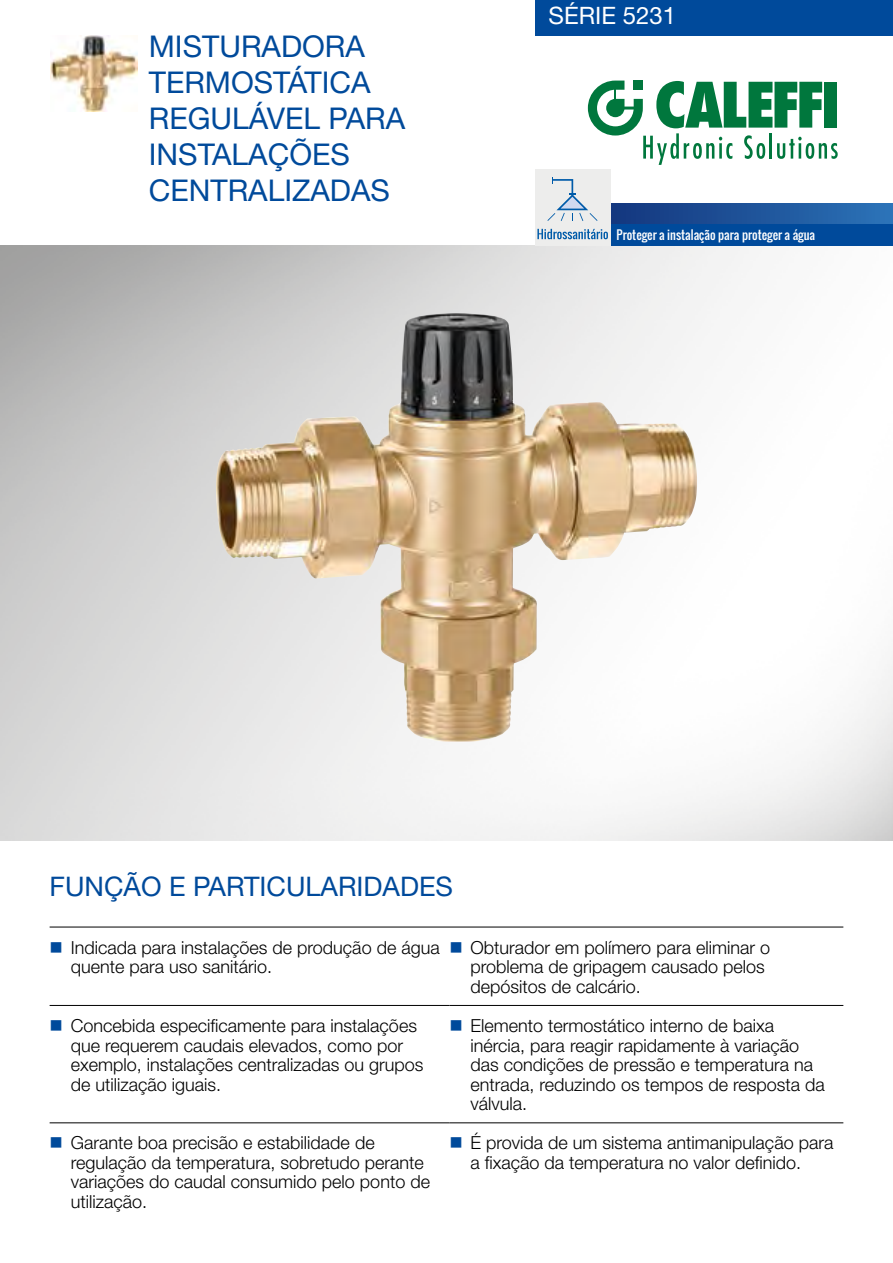
<style>
.page{position:relative;width:893px;height:1263px;background:#fff}
.page>*{position:absolute;margin:0;border:0;box-sizing:border-box;transform-origin:0 0}
.t1{font:30px/36px "Helvetica Neue LT Std";color:#004a9b}
.t2{font:27px "Helvetica Neue LT Std";color:#004a9b}
.t3{font:24px "Helvetica Neue LT Std";color:#fff}
.t4{font:300 18px/19.5px "Helvetica Neue LT Std";color:#000}
.t5{font:12px "Oswald";color:#fff}
.s1{color:#004a9b}
</style>
<div class="page">
<img style="left:51px;top:35px;width:86px;height:76px">
<img style="left:216px;top:313px;width:481px;height:429px">
<hr style="left:50px;top:927px;width:793px;height:1px;background:#000">
<hr style="left:50px;top:1005px;width:399px;height:1px;background:#000">
<hr style="left:449px;top:1005px;width:394px;height:1px;background:#000">
<hr style="left:50px;top:1122px;width:399px;height:1px;background:#000">
<hr style="left:449px;top:1122px;width:394px;height:1px;background:#000">
<div style="left:610px;top:203px;width:283px;height:22px;background:linear-gradient(to right,#13367d,#2b73b8)"></div>
<div style="left:536px;top:0;width:357px;height:35px;background:#004a9b"></div>
<div style="left:610px;top:224px;width:283px;height:22px;background:#004a9b"></div>
<svg style="left:588px;top:81px;width:250px;height:84px"></svg>
<div style="left:535px;top:169px;width:75px;height:77px;background:#ededec"></div>
<svg style="left:547px;top:177px;width:50px;height:44px"></svg>
<svg style="left:537px;top:229px;width:71px;height:10px"></svg>
<h1 class="t1" style="left:149px;top:27px;width:258px">MISTURADORA<br>TERMOSTÁTICA<br>REGULÁVEL PARA<br>INSTALAÇÕES<br>CENTRALIZADAS</h1>
<h3 class="t3" style="left:549px;top:1px;width:129px">SÉRIE 5231</h3>
<p class="t5" style="left:617px;top:226px;width:200px">Proteger a instalação para proteger a água</p>
<h2 class="t2" style="left:50px;top:871px;width:405px">FUNÇÃO E PARTICULARIDADES</h2>
<p class="t4" style="left:71px;top:937px;width:370px;text-indent:-21px"><span class="s1">■</span> Indicada para instalações de produção de água quente para uso sanitário.</p>
<p class="t4" style="left:471px;top:937px;width:301px;text-indent:-21px"><span class="s1">■</span> Obturador em polímero para eliminar o problema de gripagem causado pelos depósitos de calcário.</p>
<p class="t4" style="left:71px;top:1015px;width:354px;text-indent:-21px"><span class="s1">■</span> Concebida especificamente para instalações que requerem caudais elevados, como por exemplo, instalações centralizadas ou grupos de utilização iguais.</p>
<p class="t4" style="left:471px;top:1015px;width:356px;text-indent:-21px"><span class="s1">■</span> Elemento termostático interno de baixa inércia, para reagir rapidamente à variação das condições de pressão e temperatura na entrada, reduzindo os tempos de resposta da válvula.</p>
<p class="t4" style="left:71px;top:1133px;width:361px;text-indent:-21px"><span class="s1">■</span> Garante boa precisão e estabilidade de regulação da temperatura, sobretudo perante variações do caudal consumido pelo ponto de utilização.</p>
<p class="t4" style="left:471px;top:1133px;width:364px;text-indent:-21px"><span class="s1">■</span> É provida de um sistema antimanipulação para a fixação da temperatura no valor definido.</p>
</div>
